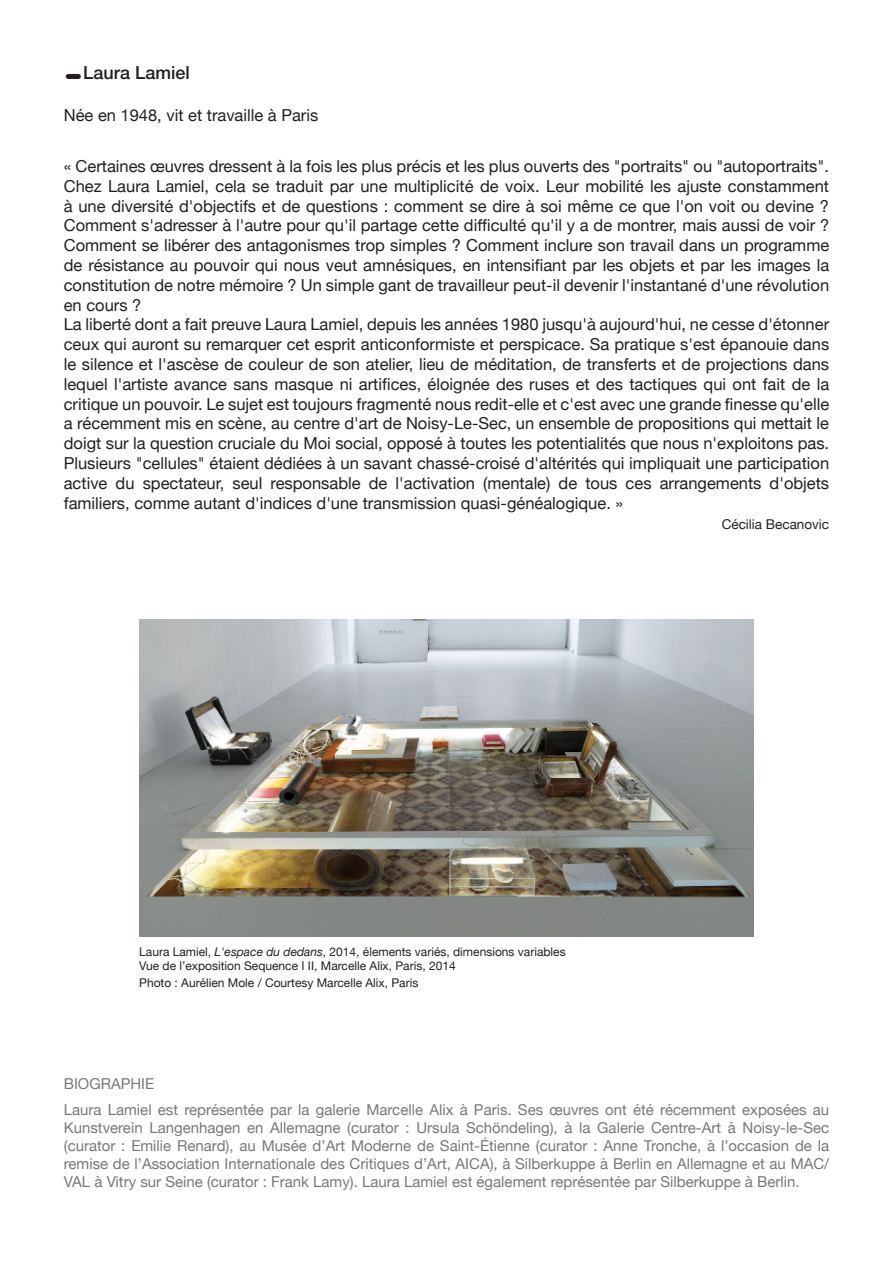
<style>
.page{position:relative;width:893px;height:1263px;background:#fff}
.page>*{position:absolute;margin:0;border:0;box-sizing:border-box;transform-origin:0 0}
.nom{font:18px "Elveticone";color:#231f20}
.texte{font:16.5px/19.8px "Helvetica Neue";color:#231f20;text-align:justify}
.date{font:16.5px "Helvetica Neue";color:#231f20}
.bio{font:15px/18px "Helvetica Neue";color:#76787b;text-align:justify}
.texte-2{font:13.5px "Helvetica Neue";color:#231f20}
.lgende{font:12px "Helvetica Neue";color:#231f20}
.s1{font-style:italic}
</style>
<div class="page">
<img style="left:139px;top:620px;width:615px;height:317px">
<p class="nom" style="left:64px;top:63px;width:128px">-Laura Lamiel</p>
<p class="date" style="left:64px;top:105px;width:256px">Née en 1948, vit et travaille à Paris</p>
<p class="texte" style="left:64px;top:156px;width:767px">« Certaines œuvres dressent à la fois les plus précis et les plus ouverts des "portraits" ou "autoportraits".<br>Chez Laura Lamiel, cela se traduit par une multiplicité de voix. Leur mobilité les ajuste constamment à une diversité d'objectifs et de questions : comment se dire à soi même ce que l'on voit ou devine ?<br>Comment s'adresser à l'autre pour qu'il partage cette difficulté qu'il y a de montrer, mais aussi de voir ?<br>Comment se libérer des antagonismes trop simples ? Comment inclure son travail dans un programme de résistance au pouvoir qui nous veut amnésiques, en intensifiant par les objets et par les images la constitution de notre mémoire ? Un simple gant de travailleur peut-il devenir l'instantané d'une révolution en cours ?</p>
<p class="texte" style="left:64px;top:314px;width:767px">La liberté dont a fait preuve Laura Lamiel, depuis les années 1980 jusqu'à aujourd'hui, ne cesse d'étonner ceux qui auront su remarquer cet esprit anticonformiste et perspicace. Sa pratique s'est épanouie dans le silence et l'ascèse de couleur de son atelier, lieu de méditation, de transferts et de projections dans lequel l'artiste avance sans masque ni artifices, éloignée des ruses et des tactiques qui ont fait de la critique un pouvoir. Le sujet est toujours fragmenté nous redit-elle et c'est avec une grande finesse qu'elle a récemment mis en scène, au centre d'art de Noisy-Le-Sec, un ensemble de propositions qui mettait le doigt sur la question cruciale du Moi social, opposé à toutes les potentialités que nous n'exploitons pas.<br>Plusieurs "cellules" étaient dédiées à un savant chassé-croisé d'altérités qui impliquait une participation active du spectateur, seul responsable de l'activation (mentale) de tous ces arrangements d'objets familiers, comme autant d'indices d'une transmission quasi-généalogique. »</p>
<p class="texte-2" style="left:722px;top:516px;width:109px">Cécilia Becanovic</p>
<p class="lgende" style="left:139px;top:944px;width:428px">Laura Lamiel, <span class="s1">L'espace du dedans</span>, 2014, élements variés, dimensions variables</p>
<p class="lgende" style="left:139px;top:959px;width:318px">Vue de l’exposition Sequence I II, Marcelle Alix, Paris, 2014</p>
<p class="lgende" style="left:139px;top:975px;width:281px">Photo : Aurélien Mole / Courtesy Marcelle Alix, Paris</p>
<p class="bio" style="left:64px;top:1074px;width:92px">BIOGRAPHIE</p>
<p class="bio" style="left:64px;top:1101px;width:767px">Laura Lamiel est représentée par la galerie Marcelle Alix à Paris. Ses œuvres ont été récemment exposées au Kunstverein Langenhagen en Allemagne (curator : Ursula Schöndeling), à la Galerie Centre-Art à Noisy-le-Sec (curator : Emilie Renard), au Musée d’Art Moderne de Saint-Étienne (curator : Anne Tronche, à l’occasion de la remise de l’Association Internationale des Critiques d’Art, AICA), à Silberkuppe à Berlin en Allemagne et au MAC/ VAL à Vitry sur Seine (curator : Frank Lamy). Laura Lamiel est également représentée par Silberkuppe à Berlin.</p>
</div>
